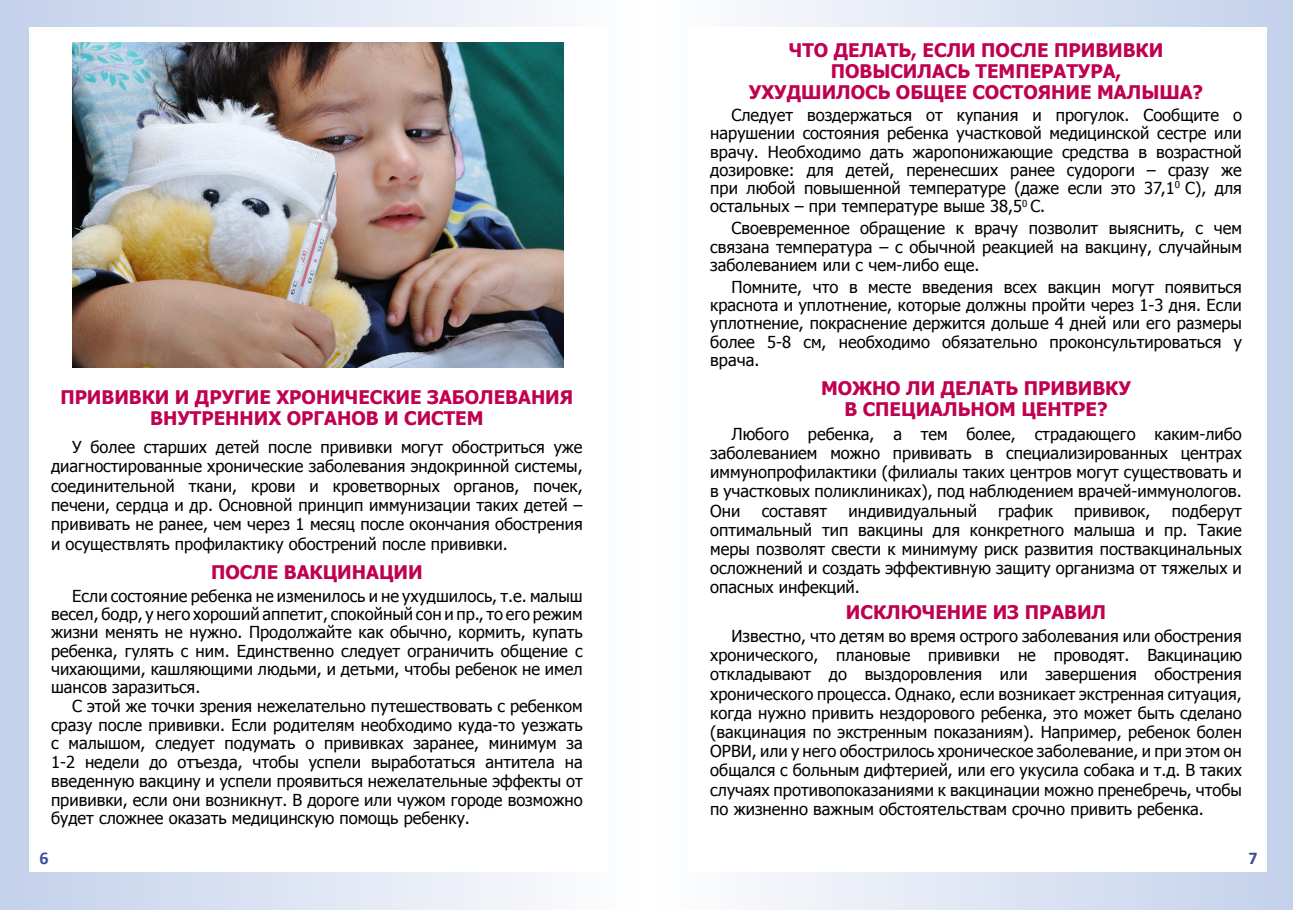
<style>
.page{position:relative;width:1293px;height:910px;background:#fff}
.page>*{position:absolute;margin:0;border:0;box-sizing:border-box;transform-origin:0 0}
.t1{font:700 18.75px/21px "Tahoma";color:#c00050;text-align:center}
.t2{font:700 18px "Calibri";color:#3a4d98}
.t3{font:16.5px/19.2px "Tahoma";color:#000;text-align:justify}
</style>
<div class="page">
<div style="left:0;top:0;width:646px;height:910px;background:linear-gradient(to right,#c3d1eb,#fefefe)"></div>
<div style="left:30px;top:27px;width:578px;height:845px;background:#fff"></div>
<div style="left:646px;top:0;width:647px;height:910px;background:linear-gradient(to right,#fefefe,#c4d1ec)"></div>
<div style="left:688px;top:27px;width:578px;height:845px;background:#fff"></div>
<hr style="left:646px;top:0;width:1px;height:910px;background:#fff">
<img style="left:72px;top:43px;width:491px;height:325px">
<p class="t1" style="left:60px;top:386px;width:514px">ПРИВИВКИ И ДРУГИЕ ХРОНИЧЕСКИЕ ЗАБОЛЕВАНИЯ<br>ВНУТРЕННИХ ОРГАНОВ И СИСТЕМ</p>
<p class="t3" style="left:51px;top:437px;width:533px;text-indent:21px">У более старших детей после прививки могут обостриться уже диагностированные хронические заболевания эндокринной системы, соединительной ткани, крови и кроветворных органов, почек, печени, сердца и др. Основной принцип иммунизации таких детей – прививать не ранее, чем через 1 месяц после окончания обострения и осуществлять профилактику обострений после прививки.</p>
<p class="t1" style="left:211px;top:561px;width:213px">ПОСЛЕ ВАКЦИНАЦИИ</p>
<p class="t3" style="left:51px;top:586px;width:533px;line-height:18.3px;text-indent:21px">Если состояние ребенка не изменилось и не ухудшилось, т.е. малыш весел, бодр, у него хороший аппетит, спокойный сон и пр., то его режим жизни менять не нужно. Продолжайте как обычно, кормить, купать ребенка, гулять с ним. Единственно следует ограничить общение с чихающими, кашляющими людьми, и детьми, чтобы ребенок не имел шансов заразиться.</p>
<p class="t3" style="left:51px;top:696px;width:533px;line-height:18.8px;text-indent:21px">С этой же точки зрения нежелательно путешествовать с ребенком сразу после прививки. Если родителям необходимо куда-то уезжать с малышом, следует подумать о прививках заранее, минимум за 1-2 недели до отъезда, чтобы успели выработаться антитела на введенную вакцину и успели проявиться нежелательные эффекты от прививки, если они возникнут. В дороге или чужом городе возможно будет сложнее оказать медицинскую помощь ребенку.</p>
<p class="t1" style="left:749px;top:38px;width:456px">ЧТО ДЕЛАТЬ, ЕСЛИ ПОСЛЕ ПРИВИВКИ<br>ПОВЫСИЛАСЬ ТЕМПЕРАТУРА,<br>УХУДШИЛОСЬ ОБЩЕЕ СОСТОЯНИЕ МАЛЫША?</p>
<p class="t3" style="left:710px;top:105px;width:533px;line-height:18.1px;text-indent:21px">Следует воздержаться от купания и прогулок. Сообщите о нарушении состояния ребенка участковой медицинской сестре или врачу. Необходимо дать жаропонижающие средства в возрастной дозировке: для детей, перенесших ранее судороги – сразу же при любой повышенной температуре (даже если это 37,1<sup>0</sup> C), для остальных – при температуре выше 38,5<sup>0</sup> C.</p>
<p class="t3" style="left:710px;top:219px;width:533px;line-height:18.1px;text-indent:21px">Своевременное обращение к врачу позволит выяснить, с чем связана температура – с обычной реакцией на вакцину, случайным заболеванием или с чем-либо еще.</p>
<p class="t3" style="left:710px;top:277px;width:533px;line-height:18.1px;text-indent:21px">Помните, что в месте введения всех вакцин могут появиться краснота и уплотнение, которые должны пройти через 1-3 дня. Если уплотнение, покраснение держится дольше 4 дней или его размеры более 5-8 см, необходимо обязательно проконсультироваться у врача.</p>
<p class="t1" style="left:821px;top:377px;width:311px">МОЖНО ЛИ ДЕЛАТЬ ПРИВИВКУ<br>В СПЕЦИАЛЬНОМ ЦЕНТРЕ?</p>
<p class="t3" style="left:710px;top:423px;width:533px;text-indent:21px">Любого ребенка, а тем более, страдающего каким-либо заболеванием можно прививать в специализированных центрах иммунопрофилактики (филиалы таких центров могут существовать и в участковых поликлиниках), под наблюдением врачей-иммунологов.<br>Они</p>
<p class="t3" style="left:761px;top:500px;width:67px">составят</p>
<p class="t3" style="left:848px;top:500px;width:130px">индивидуальный</p>
<p class="t3" style="left:998px;top:500px;width:56px">график</p>
<p class="t3" style="left:1074px;top:500px;width:78px">прививок,</p>
<p class="t3" style="left:710px;top:500px;width:533px;text-indent:461px">подберут оптимальный тип вакцины для конкретного малыша и пр. Такие меры позволят свести к минимуму риск развития поствакцинальных осложнений и создать эффективную защиту организма от тяжелых и опасных инфекций.</p>
<p class="t1" style="left:846px;top:600px;width:262px">ИСКЛЮЧЕНИЕ ИЗ ПРАВИЛ</p>
<p class="t3" style="left:710px;top:626px;width:533px;text-indent:21px">Известно, что детям во время острого заболевания или обострения хронического, плановые прививки не проводят. Вакцинацию откладывают до выздоровления или завершения обострения хронического процесса. Однако, если возникает экстренная ситуация, когда нужно привить нездорового ребенка, это может быть сделано (вакцинация по экстренным показаниям). Например, ребенок болен ОРВИ, или у него обострилось хроническое заболевание, и при этом он общался с больным дифтерией, или его укусила собака и т.д. В таких случаях противопоказаниями к вакцинации можно пренебречь, чтобы по жизненно важным обстоятельствам срочно привить ребенка.</p>
<p class="t2" style="left:40px;top:846px;width:11px">6</p>
<p class="t2" style="left:1248px;top:846px;width:11px">7</p>
</div>
